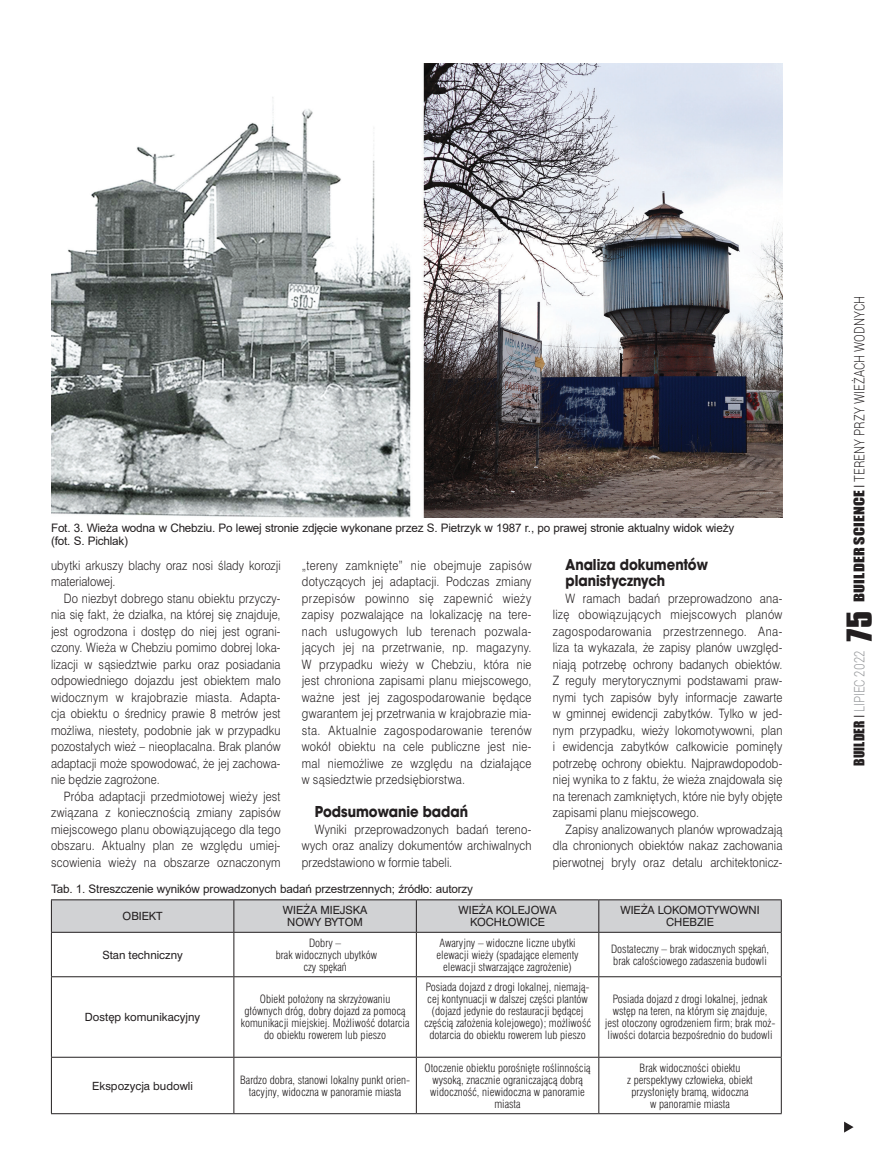
<style>
.page{position:relative;width:893px;height:1170px;background:#fff}
.page>*{position:absolute;margin:0;border:0;box-sizing:border-box;transform-origin:0 0}
.srodtytul{font:700 16.5px/16.5px "Avant Gar Got Itc TEE";color:#231f20;scale:.9 1}
.t1{font:300 14.25px "Roboto";letter-spacing:.005em;color:#231f20;scale:.8 1}
.t2{font:300 14.25px "Roboto";color:#939598;scale:.8 1}
.tekst_swiss{font:12px/16.5px "Swis 721 Lt PL";letter-spacing:.015em;color:#231f20;text-align:justify;scale:.87 1}
.Fot_podpis{font:11.7px/13.5px "Arial";letter-spacing:-.015em;color:#231f20}
.TABELOWY{font:10.5px/12px "Swis 721 Lt Cn PL";color:#231f20;text-align:center}
.TABELOWY-2{font:10.5px "Swis 721 PL";color:#231f20}
.s1{font-family:"Impact";font-weight:400;font-size:13.5px}
.s2{font-family:"Swis 721 Lt PL";font-weight:400;font-size:13.5px}
.s3{font-family:"Impact";font-weight:400;font-size:13.5px;color:#231f20}
.s4{font-family:"Swis 721 Lt PL";font-weight:400;font-size:13.5px;color:#231f20}
.s5{font-family:"Compacta PL";font-weight:700;font-size:30px;color:#231f20}
</style>
<div class="page">
<div style="left:52px;top:900px;width:729px;height:31px;background:#d1d2d4"></div>
<hr style="left:51px;top:899px;width:183px;height:1px;background:#231f20">
<hr style="left:51px;top:900px;width:1px;height:31px;background:#231f20">
<hr style="left:234px;top:899px;width:182px;height:1px;background:#231f20">
<hr style="left:233px;top:900px;width:1px;height:31px;background:#231f20">
<hr style="left:416px;top:899px;width:183px;height:1px;background:#231f20">
<hr style="left:416px;top:900px;width:1px;height:31px;background:#231f20">
<hr style="left:599px;top:899px;width:183px;height:1px;background:#231f20">
<hr style="left:598px;top:900px;width:1px;height:31px;background:#231f20">
<hr style="left:781px;top:900px;width:1px;height:31px;background:#231f20">
<hr style="left:51px;top:931px;width:183px;height:1px;background:#231f20">
<hr style="left:51px;top:932px;width:1px;height:44px;background:#231f20">
<hr style="left:234px;top:931px;width:182px;height:1px;background:#231f20">
<hr style="left:233px;top:932px;width:1px;height:44px;background:#231f20">
<hr style="left:416px;top:931px;width:183px;height:1px;background:#231f20">
<hr style="left:416px;top:932px;width:1px;height:44px;background:#231f20">
<hr style="left:599px;top:931px;width:183px;height:1px;background:#231f20">
<hr style="left:598px;top:932px;width:1px;height:44px;background:#231f20">
<hr style="left:781px;top:932px;width:1px;height:44px;background:#231f20">
<hr style="left:51px;top:976px;width:183px;height:1px;background:#231f20">
<hr style="left:51px;top:977px;width:1px;height:79px;background:#231f20">
<hr style="left:234px;top:976px;width:182px;height:1px;background:#231f20">
<hr style="left:233px;top:977px;width:1px;height:79px;background:#231f20">
<hr style="left:416px;top:976px;width:183px;height:1px;background:#231f20">
<hr style="left:416px;top:977px;width:1px;height:79px;background:#231f20">
<hr style="left:599px;top:976px;width:183px;height:1px;background:#231f20">
<hr style="left:598px;top:977px;width:1px;height:79px;background:#231f20">
<hr style="left:781px;top:977px;width:1px;height:79px;background:#231f20">
<hr style="left:51px;top:1056px;width:183px;height:1px;background:#231f20">
<hr style="left:51px;top:1057px;width:1px;height:56px;background:#231f20">
<hr style="left:234px;top:1056px;width:182px;height:1px;background:#231f20">
<hr style="left:233px;top:1057px;width:1px;height:56px;background:#231f20">
<hr style="left:416px;top:1056px;width:183px;height:1px;background:#231f20">
<hr style="left:416px;top:1057px;width:1px;height:56px;background:#231f20">
<hr style="left:599px;top:1056px;width:183px;height:1px;background:#231f20">
<hr style="left:598px;top:1057px;width:1px;height:56px;background:#231f20">
<hr style="left:781px;top:1057px;width:1px;height:56px;background:#231f20">
<hr style="left:51px;top:1113px;width:183px;height:1px;background:#231f20">
<hr style="left:234px;top:1113px;width:182px;height:1px;background:#231f20">
<hr style="left:416px;top:1113px;width:183px;height:1px;background:#231f20">
<hr style="left:599px;top:1113px;width:183px;height:1px;background:#231f20">
<img style="left:51px;top:64px;width:731px;height:453px">
<svg style="left:844px;top:1121px;width:10px;height:11px"></svg>
<p class="Fot_podpis" style="left:51px;top:521px;width:685px">Fot. 3. Wieża wodna w Chebziu. Po lewej stronie zdjęcie wykonane przez S. Pietrzyk w 1987 r., po prawej stronie aktualny widok wieży (fot. S. Pichlak)</p>
<p class="tekst_swiss" style="left:302px;top:556px;width:265px">„tereny zamknięte” nie obejmuje zapisów dotyczących jej adaptacji. Podczas zmiany przepisów powinno się zapewnić wieży zapisy pozwalające na lokalizację na tere&shy;nach usługowych lub terenach pozwala&shy;jących jej na przetrwanie, np. magazyny.<br>W przypadku wieży w Chebziu, która nie jest chroniona zapisami planu miejscowego, ważne jest jej zagospodarowanie będące gwarantem jej przetrwania w krajobrazie mia&shy;sta. Aktualnie zagospodarowanie terenów wokół obiektu na cele publiczne jest nie&shy;mal niemożliwe ze względu na działające w sąsiedztwie przedsiębiorstwa.</p>
<p class="srodtytul" style="left:315px;top:803px;width:172px">Podsumowanie badań</p>
<p class="tekst_swiss" style="left:302px;top:820px;width:265px;text-indent:13px">Wyniki przeprowadzonych badań tereno&shy;wych oraz analizy dokumentów archiwalnych przedstawiono w formie tabeli.</p>
<p class="srodtytul" style="left:566px;top:555px;width:160px">Analiza dokumentów planistycznych</p>
<p class="tekst_swiss" style="left:553px;top:589px;width:265px;text-indent:13px">W ramach badań przeprowadzono ana&shy;lizę obowiązujących miejscowych planów zagospodarowania przestrzennego. Ana&shy;liza ta wykazała, że zapisy planów uwzględ&shy;niają potrzebę ochrony badanych obiektów.<br>Z reguły merytorycznymi podstawami praw&shy;nymi tych zapisów były informacje zawarte w gminnej ewidencji zabytków. Tylko w jed&shy;nym przypadku, wieży lokomotywowni, plan i ewidencja zabytków całkowicie pominęły potrzebę ochrony obiektu. Najprawdopodob&shy;niej wynika to z faktu, że wieża znajdowała się na terenach zamkniętych, które nie były objęte zapisami planu miejscowego.</p>
<p class="tekst_swiss" style="left:553px;top:820px;width:265px;text-indent:13px">Zapisy analizowanych planów wprowadzają dla chronionych obiektów nakaz zachowania pierwotnej bryły oraz detalu architektonicz-</p>
<p class="tekst_swiss" style="left:51px;top:556px;width:265px">ubytki arkuszy blachy oraz nosi ślady korozji materiałowej.</p>
<p class="tekst_swiss" style="left:51px;top:589px;width:265px;text-indent:13px">Do niezbyt dobrego stanu obiektu przyczy&shy;nia się fakt, że działka, na której się znajduje, jest ogrodzona i dostęp do niej jest ograni&shy;czony. Wieża w Chebziu pomimo dobrej loka&shy;lizacji w sąsiedztwie parku oraz posiadania odpowiedniego dojazdu jest obiektem mało widocznym w krajobrazie miasta. Adapta&shy;cja obiektu o średnicy prawie 8 metrów jest możliwa, niestety, podobnie jak w przypadku pozostałych wież – nieopłacalna. Brak planów adaptacji może spowodować, że jej zachowa&shy;nie będzie zagrożone.</p>
<p class="tekst_swiss" style="left:51px;top:787px;width:265px;text-indent:13px">Próba adaptacji przedmiotowej wieży jest związana z koniecznością zmiany zapisów miejscowego planu obowiązującego dla tego obszaru. Aktualny plan ze względu umiej&shy;scowienia wieży na obszarze oznaczonym</p>
<p class="Fot_podpis" style="left:51px;top:882px;width:423px">Tab. 1. Streszczenie wyników prowadzonych badań przestrzennych; źródło: autorzy</p>
<p class="TABELOWY-2" style="left:123px;top:909px;width:42px">OBIEKT</p>
<p class="TABELOWY-2" style="left:283px;top:903px;width:86px">WIEŻA MIEJSKA</p>
<p class="TABELOWY-2" style="left:287px;top:915px;width:77px">NOWY BYTOM</p>
<p class="TABELOWY-2" style="left:459px;top:903px;width:100px">WIEŻA KOLEJOWA</p>
<p class="TABELOWY-2" style="left:470px;top:915px;width:76px">KOCHŁOWICE</p>
<p class="TABELOWY-2" style="left:620px;top:903px;width:141px">WIEŻA LOKOMOTYWOWNI</p>
<p class="TABELOWY-2" style="left:666px;top:915px;width:49px">CHEBZIE</p>
<p class="TABELOWY-2" style="left:102px;top:947px;width:82px">Stan techniczny</p>
<p class="TABELOWY-2" style="left:85px;top:1010px;width:117px">Dostęp komunikacyjny</p>
<p class="TABELOWY" style="left:276px;top:936px;width:103px">Dobry –<br>brak widocznych ubytków czy spękań</p>
<p class="TABELOWY" style="left:436px;top:936px;width:144px">Awaryjny – widoczne liczne ubytki elewacji wieży (spadające elementy elewacji stwarzające zagrożenie)</p>
<p class="TABELOWY" style="left:611px;top:942px;width:159px;text-align:left">Dostateczny – brak widocznych spękań, brak całościowego zadaszenia budowli</p>
<p class="TABELOWY" style="left:241px;top:993px;width:170px">Obiekt położony na skrzyżowaniu głównych dróg, dobry dojazd za pomocą komunikacji miejskiej. Możliwość dotarcia do obiektu rowerem lub pieszo</p>
<p class="TABELOWY" style="left:424px;top:981px;width:169px">Posiada dojazd z drogi lokalnej, niemają&shy;cej kontynuacji w dalszej części plantów (dojazd jedynie do restauracji będącej częścią założenia kolejowego); możliwość dotarcia do obiektu rowerem lub pieszo</p>
<p class="TABELOWY" style="left:605px;top:993px;width:172px">Posiada dojazd z drogi lokalnej, jednak wstęp na teren, na którym się znajduje, jest otoczony ogrodzeniem firm; brak moż&shy;liwości dotarcia bezpośrednio do budowli</p>
<p class="TABELOWY-2" style="left:92px;top:1078px;width:102px">Ekspozycja budowli</p>
<p class="TABELOWY" style="left:240px;top:1073px;width:171px">Bardzo dobra, stanowi lokalny punkt orien&shy;tacyjny, widoczna w panoramie miasta</p>
<p class="TABELOWY" style="left:424px;top:1061px;width:168px">Otoczenie obiektu porośnięte roślinnością wysoką, znacznie ograniczającą dobrą widoczność, niewidoczna w panoramie miasta</p>
<p class="TABELOWY" style="left:627px;top:1061px;width:127px">Brak widoczności obiektu<br>z perspektywy człowieka, obiekt przysłonięty bramą, widoczna w panoramie miasta</p>
<p class="t1" style="left:849px;top:602px;width:384px;rotate:-90deg"><span class="s1">BUILDER SCIENCE</span> <span class="s2">I</span> TERENY PRZY WIEŻACH WODNYCH</p>
<p class="t2" style="left:849px;top:765px;width:195px;rotate:-90deg"><span class="s3">BUILDER</span> <span class="s4">I</span> LIPIEC 2022 <span class="s5">75</span></p>
</div>
